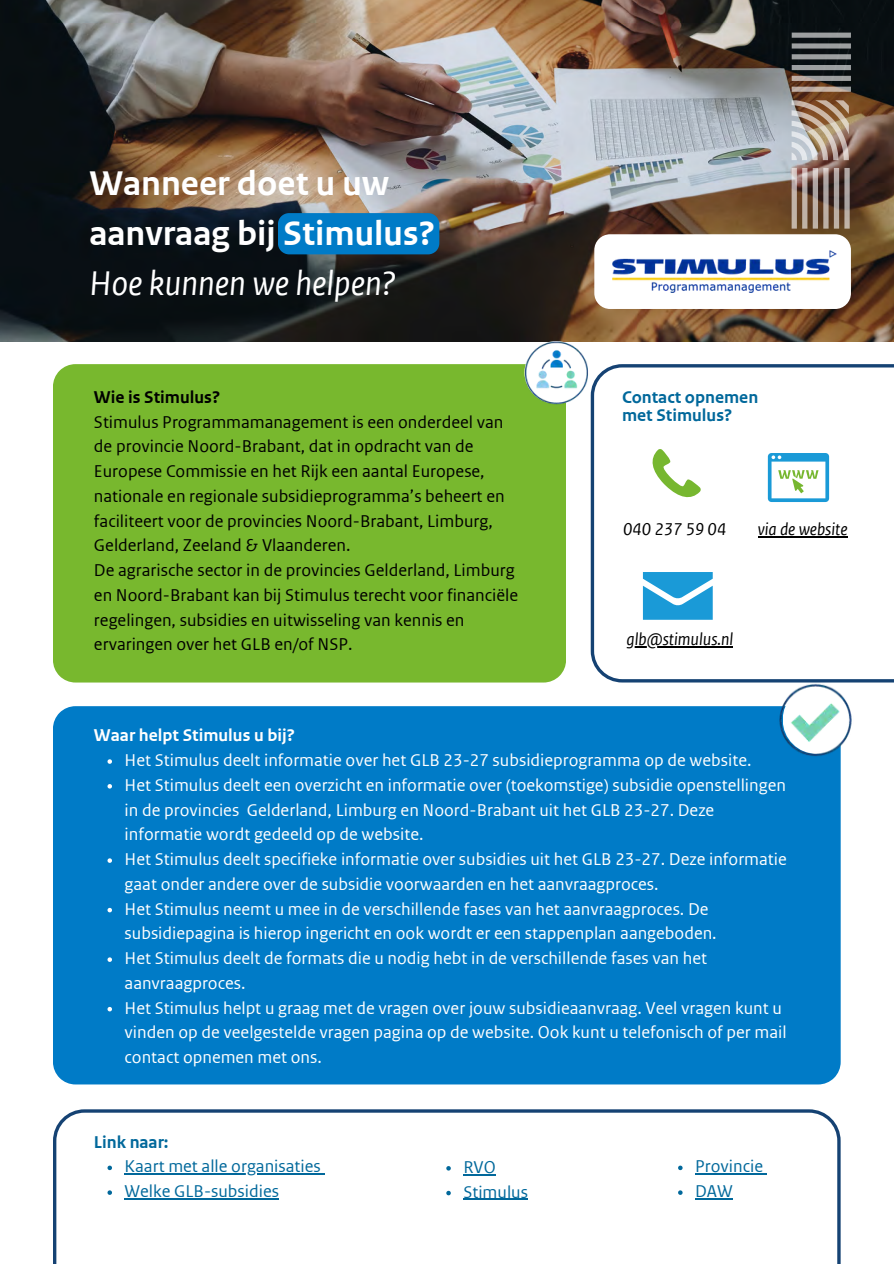
<style>
.page{position:relative;width:894px;height:1264px;background:#fff}
.page>*{position:absolute;margin:0;border:0;box-sizing:border-box;transform-origin:0 0}
.t1{font:700 36px/49.5px "Rijksoverheid Sans Web Text";color:#fff}
.t2{font:italic 36px "Rijksoverheid Sans Web Text";color:#fff}
.t3{font:18px/24.8px "Rijksoverheid Sans Web Text";color:#fff}
.t4{font:18px/24.8px "Rijksoverheid Sans Web Text";color:#000}
.t5{font:18px/24.8px "Rijksoverheid Sans Web Text";color:#01689b}
.t6{font:italic 18px "Rijksoverheid Sans Web Text";color:#000}
.t7{font:700 18px/18px "Rijksoverheid Sans Web Text";color:#01689b}
.t8{font:700 18px "Rijksoverheid Sans Web Text";color:#fff}
.t9{font:700 18px "Rijksoverheid Sans Web Text";color:#000}
</style>
<div class="page">
<img style="left:0;top:0;width:893px;height:341px">
<svg style="left:590px;top:364px;width:303px;height:318px"></svg>
<div style="left:53px;top:364px;width:512px;height:318px;background:#78b82e"></div>
<svg style="left:791px;top:33px;width:59px;height:59px;background:#5d5c5a"></svg>
<svg style="left:791px;top:168px;width:58px;height:61px;background:#8b766b"></svg>
<svg style="left:791px;top:100px;width:57px;height:60px;background:#b4a191"></svg>
<img style="left:522px;top:341px;width:68px;height:66px">
<div style="left:614px;top:434px;width:268px;height:81px;background:#fff"></div>
<svg style="left:652px;top:449px;width:48px;height:49px"></svg>
<svg style="left:767px;top:453px;width:61px;height:49px"></svg>
<div style="left:594px;top:234px;width:256px;height:75px;background:#fff;border-radius:16px"></div>
<div style="left:278px;top:213px;width:161px;height:41px;background:#007bc7"></div>
<img style="left:612px;top:251px;width:224px;height:41px">
<svg style="left:642px;top:571px;width:70px;height:49px"></svg>
<svg style="left:642px;top:572px;width:70px;height:47px;background:#3eaadd"></svg>
<div style="left:53px;top:706px;width:787px;height:378px;background:#007bc7"></div>
<img style="left:777px;top:678px;width:86px;height:91px">
<svg style="left:53px;top:1109px;width:787px;height:154px"></svg>
<hr style="left:757px;top:536px;width:90px;height:1px;background:#000">
<hr style="left:626px;top:646px;width:107px;height:1px;background:#000">
<svg style="left:107px;top:759px;width:5px;height:4px"></svg>
<svg style="left:107px;top:784px;width:5px;height:4px"></svg>
<svg style="left:107px;top:858px;width:5px;height:4px"></svg>
<svg style="left:107px;top:907px;width:5px;height:5px"></svg>
<svg style="left:107px;top:957px;width:5px;height:4px"></svg>
<svg style="left:107px;top:1006px;width:5px;height:5px"></svg>
<svg style="left:107px;top:1165px;width:5px;height:5px"></svg>
<hr style="left:125px;top:1173px;width:196px;height:1px;background:#01689b">
<svg style="left:107px;top:1190px;width:5px;height:4px"></svg>
<hr style="left:125px;top:1198px;width:154px;height:1px;background:#01689b">
<svg style="left:446px;top:1165px;width:4px;height:5px"></svg>
<hr style="left:463px;top:1173px;width:32px;height:1px;background:#01689b">
<svg style="left:446px;top:1190px;width:4px;height:5px"></svg>
<hr style="left:463px;top:1198px;width:65px;height:1px;background:#01689b">
<svg style="left:678px;top:1165px;width:4px;height:5px"></svg>
<hr style="left:695px;top:1173px;width:67px;height:1px;background:#01689b">
<svg style="left:678px;top:1190px;width:4px;height:4px"></svg>
<hr style="left:695px;top:1198px;width:37px;height:1px;background:#01689b">
<h1 class="t1" style="left:89px;top:159px;width:347px">Wanneer doet u uw aanvraag bij Stimulus?</h1>
<h1 class="t2" style="left:89px;top:262px;width:308px">Hoe kunnen we helpen?</h1>
<p class="t9" style="left:94px;top:386px;width:128px">Wie is Stimulus?</p>
<p class="t4" style="left:94px;top:409px;width:425px">Stimulus Programmamanagement is een onderdeel van de provincie Noord-Brabant, dat in opdracht van de Europese Commissie en het Rijk een aantal Europese, nationale en regionale subsidieprogramma’s beheert en faciliteert voor de provincies Noord-Brabant, Limburg, Gelderland, Zeeland &amp; Vlaanderen.<br>De agrarische sector in de provincies Gelderland, Limburg en Noord-Brabant kan bij Stimulus terecht voor financiële regelingen, subsidies en uitwisseling van kennis en ervaringen over het GLB en/of NSP.</p>
<p class="t7" style="left:622px;top:388px;width:138px">Contact opnemen met Stimulus?</p>
<p class="t6" style="left:623px;top:518px;width:105px">040 237 59 04</p>
<p class="t6" style="left:757px;top:518px;width:91px">via de website</p>
<p class="t6" style="left:626px;top:628px;width:108px">glb@stimulus.nl</p>
<p class="t8" style="left:94px;top:725px;width:202px">Waar helpt Stimulus u bij?</p>
<p class="t3" style="left:125px;top:748px;width:663px">Het Stimulus deelt informatie over het GLB 23-27 subsidieprogramma op de website.<br>Het Stimulus deelt een overzicht en informatie over (toekomstige) subsidie openstellingen in de provincies Gelderland, Limburg en Noord-Brabant uit het GLB 23-27. Deze informatie wordt gedeeld op de website.<br>Het Stimulus deelt specifieke informatie over subsidies uit het GLB 23-27. Deze informatie gaat onder andere over de subsidie voorwaarden en het aanvraagproces.<br>Het Stimulus neemt u mee in de verschillende fases van het aanvraagproces. De subsidiepagina is hierop ingericht en ook wordt er een stappenplan aangeboden.<br>Het Stimulus deelt de formats die u nodig hebt in de verschillende fases van het aanvraagproces.<br>Het Stimulus helpt u graag met de vragen over jouw subsidieaanvraag. Veel vragen kunt u vinden op de veelgestelde vragen pagina op de website. Ook kunt u telefonisch of per mail contact opnemen met ons.</p>
<p class="t7" style="left:94px;top:1132px;width:76px">Link naar:</p>
<p class="t5" style="left:125px;top:1154px;width:198px">Kaart met alle organisaties<br>Welke GLB-subsidies</p>
<p class="t5" style="left:463px;top:1154px;width:66px">RVO<br>Stimulus</p>
<p class="t5" style="left:695px;top:1154px;width:69px">Provincie<br>DAW</p>
</div>
